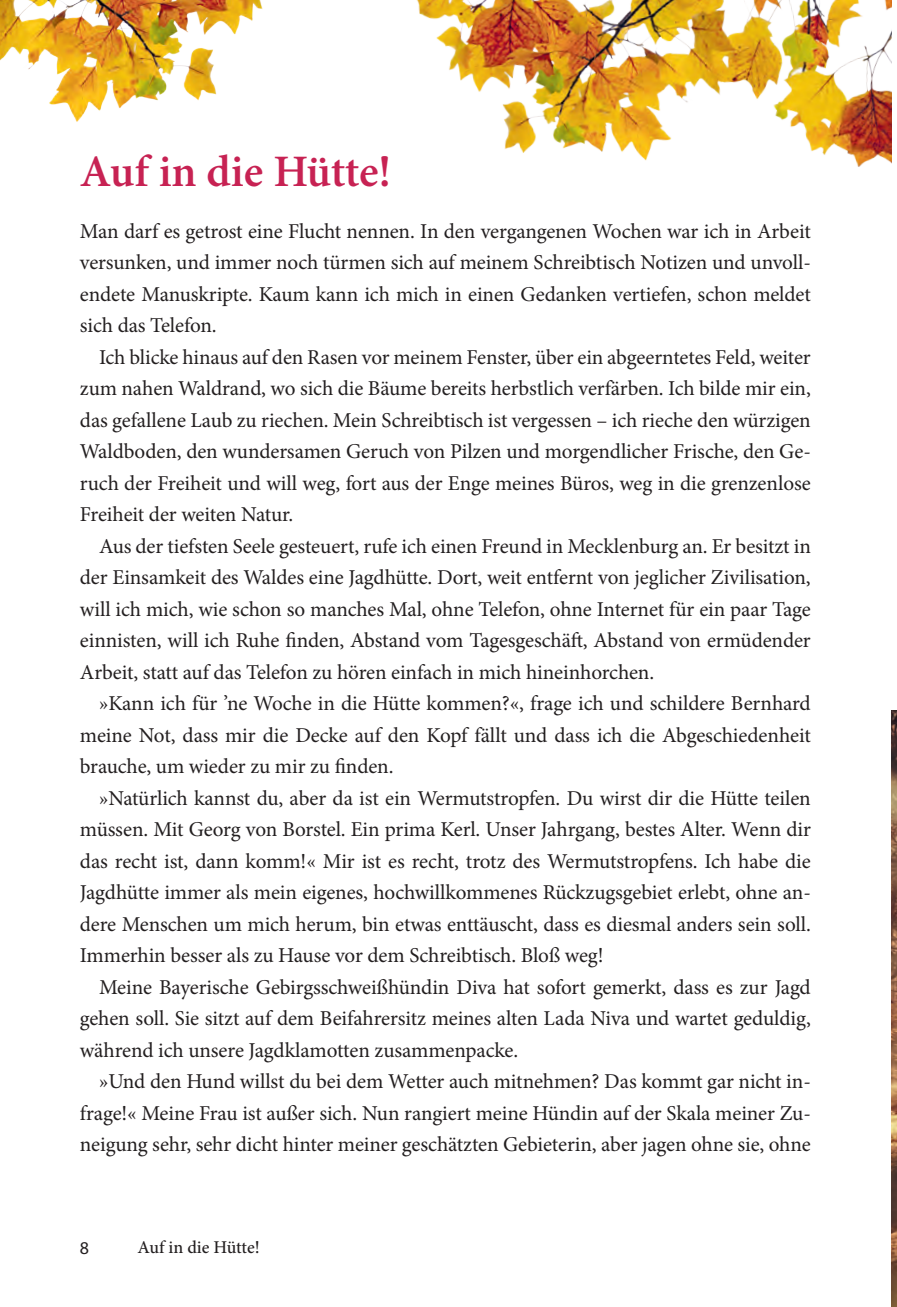
<style>
.page{position:relative;width:897px;height:1307px;background:#fff}
.page>*{position:absolute;margin:0;border:0;box-sizing:border-box;transform-origin:0 0}
.t1{font:600 45px "Minion Pro";letter-spacing:-.01em;color:#c72253}
.t2{font:21.15px/31.5px "Minion Pro";letter-spacing:-.005em;color:#231f20;text-align:justify}
.t3{font:500 18px "Minion Pro";letter-spacing:-.005em;color:#231f20}
.t4{font:18px "Myriad Pro";color:#231f20}
</style>
<div class="page">
<img style="left:416px;top:0;width:476px;height:167px">
<img style="left:0;top:0;width:263px;height:122px">
<img style="left:892px;top:710px;width:5px;height:595px">
<svg style="left:891px;top:1305px;width:6px;height:2px"></svg>
<h1 class="t1" style="left:80px;top:144px;width:313px">Auf in die Hütte!</h1>
<p class="t2" style="left:80px;top:215px;width:732px">Man darf es getrost eine Flucht nennen. In den vergangenen Wochen war ich in Arbeit versunken, und immer noch türmen sich auf meinem Schreibtisch Notizen und unvoll&shy;endete Manuskripte. Kaum kann ich mich in einen Gedanken vertiefen, schon meldet sich das Telefon.</p>
<p class="t2" style="left:80px;top:341px;width:732px;text-indent:19px">Ich blicke hinaus auf den Rasen vor meinem Fenster, über ein abgeerntetes Feld, weiter zum nahen Waldrand, wo sich die Bäume bereits herbstlich verfärben. Ich bilde mir ein, das gefallene Laub zu riechen. Mein Schreibtisch ist vergessen – ich rieche den würzigen Waldboden, den wundersamen Geruch von Pilzen und morgendlicher Frische, den Ge&shy;ruch der Freiheit und will weg, fort aus der Enge meines Büros, weg in die grenzenlose Freiheit der weiten Natur.</p>
<p class="t2" style="left:80px;top:530px;width:732px;text-indent:19px">Aus der tiefsten Seele gesteuert, rufe ich einen Freund in Mecklenburg an. Er besitzt in der Einsamkeit des Waldes eine Jagdhütte. Dort, weit entfernt von jeglicher Zivilisation, will ich mich, wie schon so manches Mal, ohne Telefon, ohne Internet für ein paar Tage einnisten, will ich Ruhe finden, Abstand vom Tagesgeschäft, Abstand von ermüdender Arbeit, statt auf das Telefon zu hören einfach in mich hineinhorchen.</p>
<p class="t2" style="left:80px;top:687px;width:732px;text-indent:19px">»Kann ich für ’ne Woche in die Hütte kommen?«, frage ich und schildere Bernhard meine Not, dass mir die Decke auf den Kopf fällt und dass ich die Abgeschiedenheit brauche, um wieder zu mir zu finden.</p>
<p class="t2" style="left:80px;top:782px;width:732px;text-indent:19px">»Natürlich kannst du, aber da ist ein Wermutstropfen. Du wirst dir die Hütte teilen müssen. Mit Georg von Borstel. Ein prima Kerl. Unser Jahrgang, bestes Alter. Wenn dir das recht ist, dann komm!« Mir ist es recht, trotz des Wermutstropfens. Ich habe die Jagdhütte immer als mein eigenes, hochwillkommenes Rückzugsgebiet erlebt, ohne an&shy;dere Menschen um mich herum, bin etwas enttäuscht, dass es diesmal anders sein soll.<br>Immerhin besser als zu Hause vor dem Schreibtisch. Bloß weg!</p>
<p class="t2" style="left:80px;top:971px;width:732px;text-indent:19px">Meine Bayerische Gebirgsschweißhündin Diva hat sofort gemerkt, dass es zur Jagd gehen soll. Sie sitzt auf dem Beifahrersitz meines alten Lada Niva und wartet geduldig, während ich unsere Jagdklamotten zusammenpacke.</p>
<p class="t2" style="left:80px;top:1065px;width:732px;text-indent:19px">»Und den Hund willst du bei dem Wetter auch mitnehmen? Das kommt gar nicht in&shy;frage!« Meine Frau ist außer sich. Nun rangiert meine Hündin auf der Skala meiner Zu&shy;neigung sehr, sehr dicht hinter meiner geschätzten Gebieterin, aber jagen ohne sie, ohne</p>
<p class="t4" style="left:80px;top:1236px;width:11px">8</p>
<p class="t3" style="left:138px;top:1235px;width:124px">Auf in die Hütte!</p>
</div>
